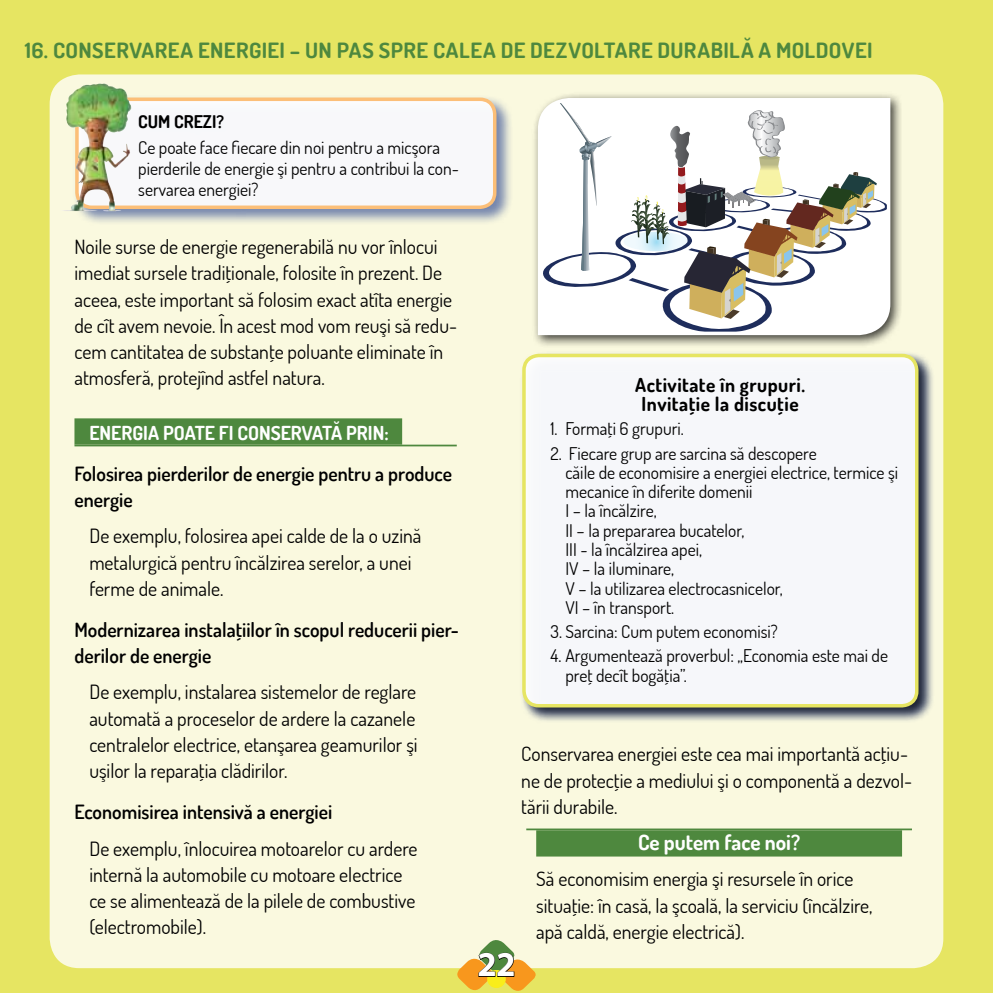
<style>
.page{position:relative;width:993px;height:993px;background:#fff}
.page>*{position:absolute;margin:0;border:0;box-sizing:border-box;transform-origin:0 0}
.t1{font:700 35px "Myriad Pro";color:#fff}
.t2{font:700 21px "Dosis";letter-spacing:.025em;color:#4e883e;scale:1.05 1}
.t3{font:700 21px "Dosis";color:#fff}
.t4{font:19.6px/26.2px "Dosis";color:#000}
.t5{font:600 19.6px/26.2px "Dosis";color:#000}
.t6{font:700 19.25px/19.2px "Dosis";letter-spacing:.025em;color:#000;text-align:center}
.t7{font:700 19.25px "Dosis";color:#fff}
.t8{font:17.5px/19.2px "Dosis";color:#000}
.t9{font:700 17.5px "Dosis";color:#000}
</style>
<div class="page">
<div style="left:0;top:0;width:992px;height:992px;background:#e6e562"></div>
<div style="left:50px;top:74px;width:893px;height:893px;background:#faf9df;border-radius:30px"></div>
<div style="left:74px;top:418px;width:328px;height:26px;background:#4e883e"></div>
<hr style="left:74px;top:444px;width:382px;height:2px;background:#4e883e">
<hr style="left:526px;top:828px;width:385px;height:2px;background:#4e883e">
<div style="left:536px;top:830px;width:365px;height:26px;background:#4e883e"></div>
<div style="left:531px;top:92px;width:371px;height:256px;background:#000;opacity:.75"></div>
<svg style="left:536px;top:96px;width:355px;height:241px;background:#dfdeda"></svg>
<div style="left:73px;top:95px;width:440px;height:130px;background:#25408f;opacity:.65"></div>
<div style="left:77px;top:99px;width:417px;height:108px;background:#f8f8fa;border-radius:15px"></div>
<div style="left:75px;top:97px;width:421px;height:112px;border:4px solid #fcbf78;border-radius:15px"></div>
<div style="left:521px;top:353px;width:411px;height:369px;background:#000;opacity:.75"></div>
<div style="left:524px;top:355px;width:392px;height:350px;background:#f6f7fa;border-radius:15px"></div>
<div style="left:522px;top:353px;width:396px;height:354px;border:4px solid #e6e562;border-radius:15px"></div>
<svg style="left:454px;top:940px;width:83px;height:51px"></svg>
<img style="left:66px;top:84px;width:37px;height:120px">
<p class="t2" style="left:25px;top:37px;width:808px">16. CONSERVAREA ENERGIEI – UN PAS SPRE CALEA DE DEZVOLTARE DURABILĂ A MOLDOVEI</p>
<p class="t9" style="left:138px;top:110px;width:87px">CUM CREZI?</p>
<p class="t8" style="left:138px;top:137px;width:322px;line-height:21px">Ce poate face fiecare din noi pentru a micşora pierderile de energie şi pentru a contribui la con&shy;servarea energiei?</p>
<p class="t4" style="left:74px;top:233px;width:384px">Noile surse de energie regenerabilă nu vor înlocui imediat sursele tradiţionale, folosite în prezent. De aceea, este important să folosim exact atîta energie de cît avem nevoie. În acest mod vom reuşi să redu&shy;cem cantitatea de substanţe poluante eliminate în atmosferă, protejînd astfel natura.</p>
<p class="t7" style="left:89px;top:420px;width:301px">ENERGIA POATE FI CONSERVATĂ PRIN:</p>
<p class="t5" style="left:74px;top:460px;width:379px">Folosirea pierderilor de energie pentru a produce energie</p>
<p class="t4" style="left:89px;top:522px;width:333px">De exemplu, folosirea apei calde de la o uzină metalurgică pentru încălzirea serelor, a unei ferme de animale.</p>
<p class="t5" style="left:74px;top:616px;width:386px">Modernizarea instalaţiilor în scopul reducerii pier&shy;derilor de energie</p>
<p class="t4" style="left:89px;top:678px;width:329px;text-align:justify">De exemplu, instalarea sistemelor de reglare automată a proceselor de ardere la cazanele centralelor electrice, etanşarea geamurilor şi uşilor la reparaţia clădirilor.</p>
<p class="t5" style="left:74px;top:798px;width:259px">Economisirea intensivă a energiei</p>
<p class="t4" style="left:89px;top:834px;width:329px">De exemplu, înlocuirea motoarelor cu ardere internă la automobile cu motoare electrice ce se alimentează de la pilele de combustive (electromobile).</p>
<p class="t6" style="left:635px;top:375px;width:171px">ACTIVITATE ÎN GRUPURI.<br>INVITAŢIE LA DISCUŢIE</p>
<p class="t8" style="left:550px;top:419px;width:135px">1. Formaţi 6 grupuri.</p>
<p class="t8" style="left:565px;top:443px;width:334px;text-indent:-15px">2. Fiecare grup are sarcina să descopere<br>căile de economisire a energiei electrice, termice şi mecanice în diferite domenii<br>I – la încălzire,<br>II – la prepararea bucatelor,<br>III - la încălzirea apei,<br>IV – la iluminare,<br>V – la utilizarea electrocasnicelor,<br>VI – în transport.</p>
<p class="t8" style="left:550px;top:621px;width:229px">3. Sarcina: Cum putem economisi?</p>
<p class="t8" style="left:565px;top:645px;width:324px;text-indent:-15px">4. Argumentează proverbul: „Economia este mai de preţ decît bogăţia”.</p>
<h1 class="t1" style="left:477px;top:941px;width:40px">22</h1>
<p class="t4" style="left:521px;top:740px;width:392px">Conservarea energiei este cea mai importantă acţiu&shy;ne de protecţie a mediului şi o componentă a dezvol&shy;tării durabile.</p>
<p class="t3" style="left:637px;top:828px;width:164px">CE PUTEM FACE NOI?</p>
<p class="t4" style="left:536px;top:865px;width:338px">Să economisim energia şi resursele în orice situaţie: în casă, la şcoală, la serviciu (încălzire, apă caldă, energie electrică).</p>
</div>
